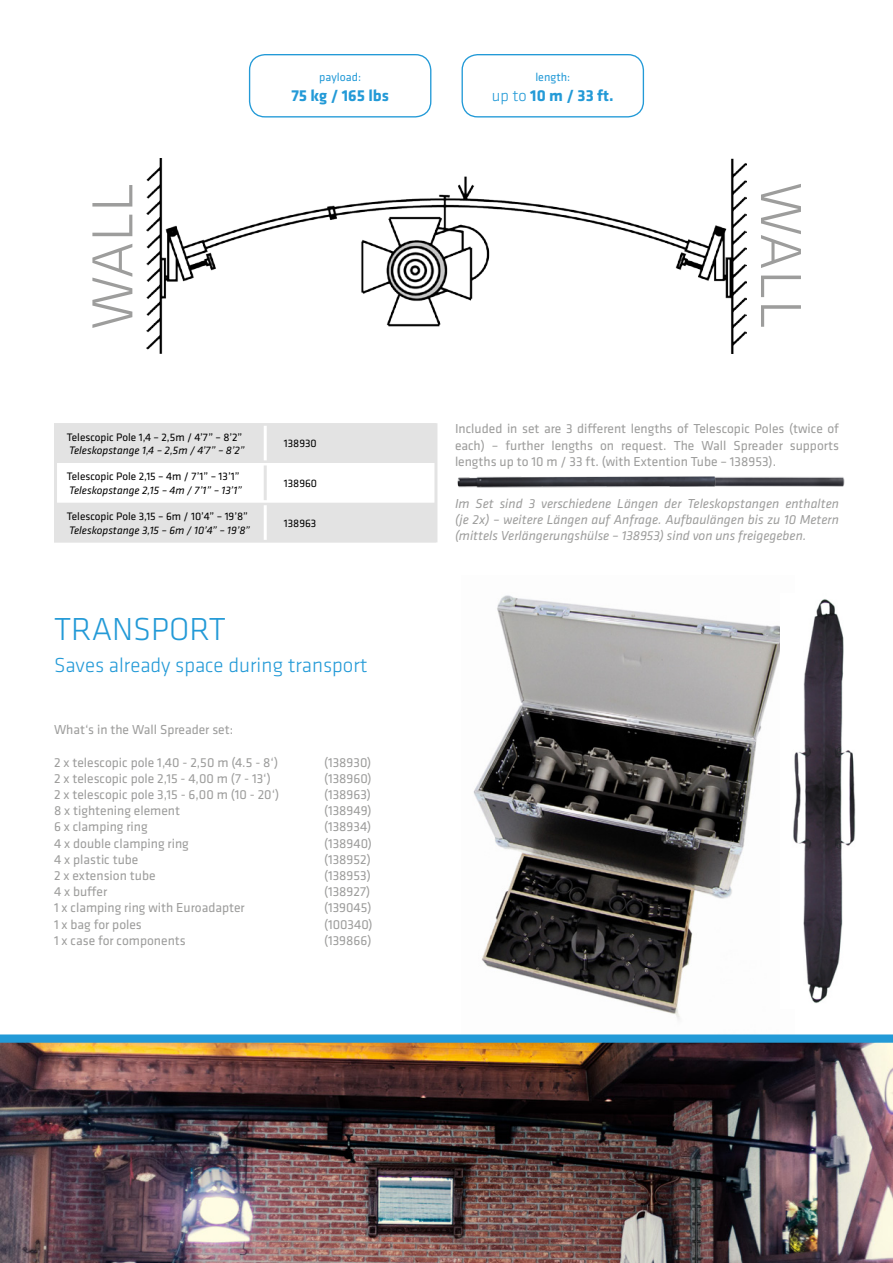
<style>
.page{position:relative;width:893px;height:1263px;background:#fff}
.page>*{position:absolute;margin:0;border:0;box-sizing:border-box;transform-origin:0 0}
.t1{font:300 60px "Klavika Basic";color:#9d9d9c}
.t2{font:300 33px "Klavika Basic";color:#239ad7}
.t3{font:300 21px "Klavika Basic";color:#239ad7}
.t4{font:700 16.5px "Klavika Basic";color:#239ad7}
.t5{font:13.5px/16.2px "Klavika Basic";color:#9d9d9c;text-align:justify}
.t6{font:italic 13.5px/16.2px "Klavika Basic";color:#9d9d9c;text-align:justify}
.t7{font:12px "Klavika Basic";color:#239ad7}
.t8{font:11.25px "Klavika Basic";color:#000}
.t9{font:italic 11.25px "Klavika Basic";color:#000}
.s1{font-weight:300}
</style>
<div class="page">
<img style="left:146px;top:158px;width:601px;height:196px">
<div style="left:249px;top:54px;width:182px;height:63px;border:1px solid #239ad7;border-radius:16px"></div>
<div style="left:461px;top:54px;width:183px;height:63px;border:1px solid #239ad7;border-radius:16px"></div>
<img style="left:751px;top:477px;width:94px;height:10px">
<img style="left:437px;top:470px;width:314px;height:25px">
<div style="left:54px;top:423px;width:382px;height:40px;background:#e3e3e3"></div>
<hr style="left:264px;top:426px;width:3px;height:34px;background:#fff">
<div style="left:54px;top:503px;width:382px;height:39px;background:#e3e3e3"></div>
<hr style="left:264px;top:505px;width:3px;height:35px;background:#fff">
<hr style="left:264px;top:465px;width:3px;height:35px;background:#e3e3e3">
<img style="left:473px;top:595px;width:307px;height:425px">
<img style="left:793px;top:599px;width:63px;height:404px">
<img style="left:0;top:1043px;width:893px;height:220px">
<svg style="left:0;top:1034px;width:893px;height:9px;background:#339ed4"></svg>
<p class="t7" style="left:319px;top:69px;width:43px">payload:</p>
<p class="t4" style="left:291px;top:83px;width:99px">75 kg / 165 lbs</p>
<p class="t7" style="left:535px;top:69px;width:36px">length:</p>
<p class="t4" style="left:492px;top:83px;width:123px"><span class="s1">up to</span> 10 m / 33 ft.</p>
<h1 class="t1" style="left:76px;top:329px;width:149px;rotate:-90deg">WALL</h1>
<h1 class="t1" style="left:817px;top:182px;width:149px;rotate:90deg">WALL</h1>
<p class="t8" style="left:67px;top:429px;width:177px">Telescopic Pole 1,4 – 2,5m / 4’7” – 8’2”</p>
<p class="t9" style="left:69px;top:443px;width:177px">Teleskopstange 1,4 – 2,5m / 4’7” – 8’2”</p>
<p class="t8" style="left:67px;top:469px;width:174px">Telescopic Pole 2,15 – 4m / 7’1” – 13’1”</p>
<p class="t9" style="left:69px;top:483px;width:174px">Teleskopstange 2,15 – 4m / 7’1” – 13’1”</p>
<p class="t8" style="left:67px;top:509px;width:183px">Telescopic Pole 3,15 – 6m / 10’4” – 19’8”</p>
<p class="t9" style="left:69px;top:523px;width:182px">Teleskopstange 3,15 – 6m / 10’4” – 19’8”</p>
<p class="t8" style="left:284px;top:436px;width:34px">138930</p>
<p class="t8" style="left:284px;top:476px;width:35px">138960</p>
<p class="t8" style="left:284px;top:516px;width:34px">138963</p>
<h2 class="t2" style="left:54px;top:609px;width:173px">TRANSPORT</h2>
<h3 class="t3" style="left:54px;top:653px;width:315px">Saves already space during transport</h3>
<p class="t5" style="left:54px;top:721px;width:181px">What‘s in the Wall Spreader set:</p>
<p class="t5" style="left:54px;top:754px;width:226px">2 x telescopic pole 1,40 - 2,50 m (4.5 - 8‘)</p>
<p class="t5" style="left:324px;top:754px;width:49px">(138930)</p>
<p class="t5" style="left:54px;top:770px;width:218px">2 x telescopic pole 2,15 - 4,00 m (7 - 13‘)</p>
<p class="t5" style="left:324px;top:770px;width:49px">(138960)</p>
<p class="t5" style="left:54px;top:786px;width:227px">2 x telescopic pole 3,15 - 6,00 m (10 - 20‘)</p>
<p class="t5" style="left:324px;top:786px;width:49px">(138963)</p>
<p class="t5" style="left:54px;top:802px;width:128px">8 x tightening element</p>
<p class="t5" style="left:324px;top:802px;width:49px">(138949)</p>
<p class="t5" style="left:54px;top:818px;width:95px">6 x clamping ring</p>
<p class="t5" style="left:324px;top:818px;width:49px">(138934)</p>
<p class="t5" style="left:54px;top:835px;width:136px">4 x double clamping ring</p>
<p class="t5" style="left:324px;top:835px;width:50px">(138940)</p>
<p class="t5" style="left:54px;top:851px;width:86px">4 x plastic tube</p>
<p class="t5" style="left:324px;top:851px;width:48px">(138952)</p>
<p class="t5" style="left:54px;top:867px;width:103px">2 x extension tube</p>
<p class="t5" style="left:324px;top:867px;width:48px">(138953)</p>
<p class="t5" style="left:54px;top:883px;width:55px">4 x buffer</p>
<p class="t5" style="left:324px;top:883px;width:48px">(138927)</p>
<p class="t5" style="left:54px;top:899px;width:192px">1 x clamping ring with Euroadapter</p>
<p class="t5" style="left:324px;top:899px;width:49px">(139045)</p>
<p class="t5" style="left:54px;top:916px;width:89px">1 x bag for poles</p>
<p class="t5" style="left:324px;top:916px;width:50px">(100340)</p>
<p class="t5" style="left:54px;top:932px;width:133px">1 x case for components</p>
<p class="t5" style="left:324px;top:932px;width:49px">(139866)</p>
<p class="t5" style="left:455px;top:420px;width:386px">Included in set are 3 different lengths of Telescopic Poles (twice of each) – further lengths on request. The Wall Spreader supports lengths up to 10 m / 33 ft. (with Extention Tube – 138953).</p>
<p class="t6" style="left:455px;top:495px;width:385px">Im Set sind 3 verschiedene Längen der Teleskopstangen enthalten (je 2x) – weitere Längen auf Anfrage. Aufbaulängen bis zu 10 Metern (mittels Verlängerungshülse – 138953) sind von uns freigegeben.</p>
</div>
